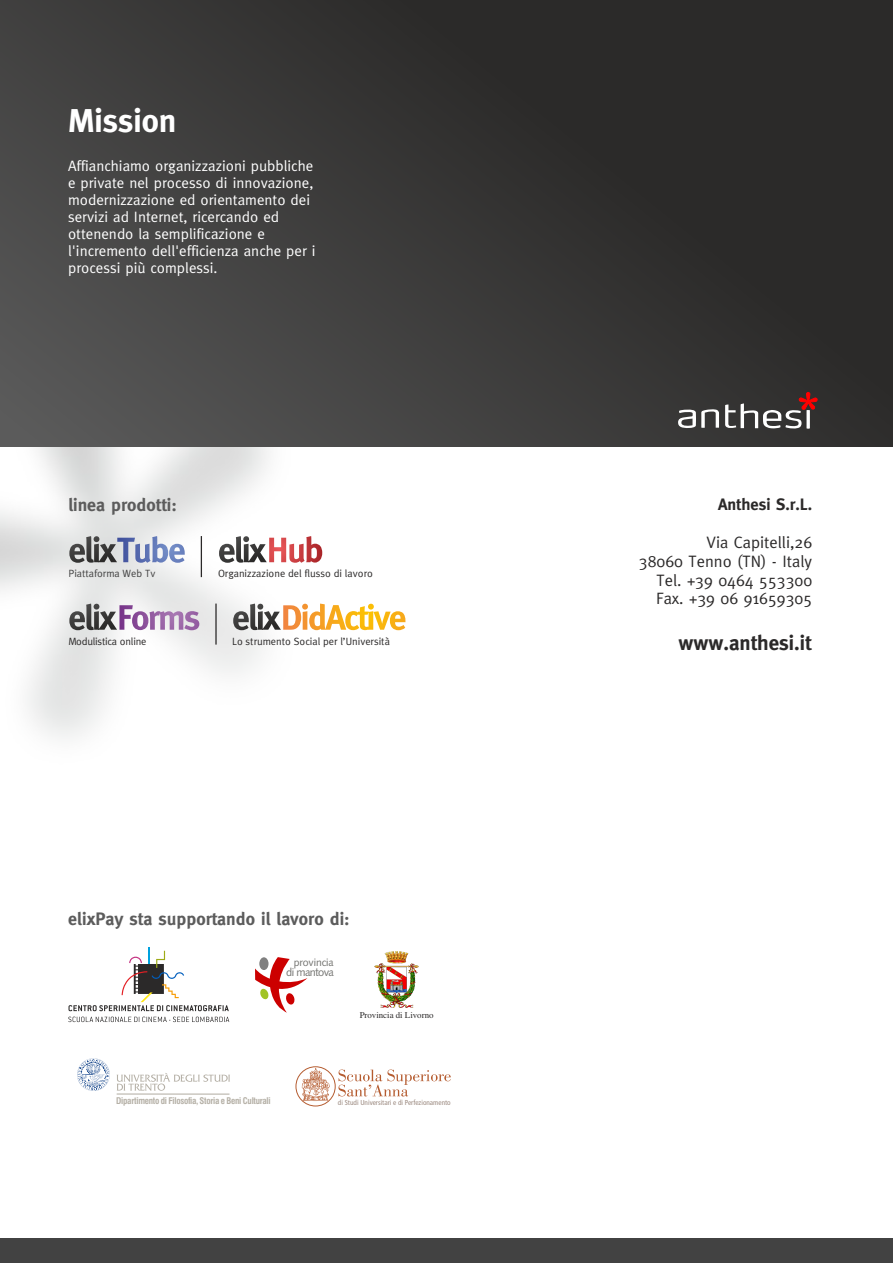
<style>
.page{position:relative;width:893px;height:1263px;background:#fff}
.page>*{position:absolute;margin:0;border:0;box-sizing:border-box;transform-origin:0 0}
.t1{font:700 33px "Meta";color:#fff}
.t2{font:700 21px "Meta";color:#2b2929}
.t3{font:700 18px "Meta";color:#5c5c5c}
.t4{font:16.5px/18.8px "Meta Normal";color:#2b2929;text-align:right}
.t5{font:700 16.5px "Meta";color:#2b2929}
.t6{font:15px/17px "Meta Normal";color:#fff}
.t7{font:11.1px "Humanist 531 BT Roman A";letter-spacing:-.065em;color:#737370}
.t8{font:10.65px "Humanist 531 BT Roman A";letter-spacing:-.015em;color:#737370}
.t9{font:10.5px "Meta Normal";color:#2b2929}
.t10{font:10.5px "Meta Normal";letter-spacing:-.02em;color:#2b2929}
.t11{font:10.5px "Meta Normal";color:#424242}
.t12{font:700 condensed 9px "Swiss 721 BT";letter-spacing:-.03em;color:#b5b0a6}
.t13{font:8.85px "Times New Roman";color:#2b2929}
.t14{font:condensed 7.2px "Frutiger";color:#9c8a80}
</style>
<div class="page">
<div style="left:0;top:1238px;width:893px;height:25px;background:#424242"></div>
<svg style="left:255px;top:957px;width:52px;height:56px"></svg>
<svg style="left:77px;top:1058px;width:33px;height:33px"></svg>
<svg style="left:117px;top:1073px;width:113px;height:18px"></svg>
<hr style="left:117px;top:1093px;width:112px;height:2px;background:#b5b0a6">
<svg style="left:338px;top:1069px;width:113px;height:27px"></svg>
<div style="left:296px;top:1066px;width:40px;height:40px;border:1px solid #b55c30;border-radius:50%"></div>
<svg style="left:302px;top:1068px;width:28px;height:33px"></svg>
<img style="left:375px;top:952px;width:43px;height:55px">
<svg style="left:69px;top:948px;width:160px;height:63px"></svg>
<svg style="left:68px;top:1017px;width:161px;height:5px"></svg>
<img style="left:0;top:446px;width:304px;height:292px">
<svg style="left:0;top:0;width:893px;height:446px;background:#393838"></svg>
<svg style="left:678px;top:409px;width:41px;height:20px"></svg>
<svg style="left:725px;top:372px;width:93px;height:58px;background:#4f4746"></svg>
<svg style="left:69px;top:535px;width:48px;height:29px"></svg>
<svg style="left:117px;top:535px;width:69px;height:29px"></svg>
<hr style="left:201px;top:536px;width:1px;height:41px;background:#2b2929">
<hr style="left:215px;top:604px;width:2px;height:41px;background:#2b2929">
<svg style="left:219px;top:535px;width:48px;height:29px"></svg>
<svg style="left:268px;top:535px;width:54px;height:29px"></svg>
<svg style="left:232px;top:603px;width:50px;height:28px"></svg>
<svg style="left:282px;top:603px;width:124px;height:28px"></svg>
<svg style="left:69px;top:603px;width:49px;height:28px"></svg>
<svg style="left:118px;top:604px;width:82px;height:27px"></svg>
<p class="t1" style="left:68px;top:101px;width:110px">Mission</p>
<p class="t6" style="left:68px;top:157px;width:249px">Affianchiamo organizzazioni pubbliche e private nel processo di innovazione, modernizzazione ed orientamento dei servizi ad Internet, ricercando ed ottenendo la semplificazione e l'incremento dell'efficienza anche per i processi più complessi.</p>
<p class="t3" style="left:68px;top:495px;width:110px">linea prodotti:</p>
<p class="t11" style="left:68px;top:567px;width:89px">Piattaforma Web Tv</p>
<p class="t9" style="left:218px;top:567px;width:156px">Organizzazione del flusso di lavoro</p>
<p class="t10" style="left:68px;top:635px;width:80px">Modulistica online</p>
<p class="t9" style="left:232px;top:635px;width:159px">Lo strumento Social per l’Università</p>
<p class="t3" style="left:68px;top:909px;width:283px">elixPay sta supportando il lavoro di:</p>
<p class="t8" style="left:294px;top:958px;width:42px">provincia</p>
<p class="t7" style="left:286px;top:967px;width:49px">di mantova</p>
<p class="t13" style="left:360px;top:1012px;width:75px">Provincia di Livorno</p>
<p class="t12" style="left:116px;top:1097px;width:156px">Dipartimento di Filosofia,Storia e Beni Culturali</p>
<p class="t14" style="left:338px;top:1099px;width:114px">di Studi Universitari e di Perfezionamento</p>
<p class="t5" style="left:718px;top:495px;width:96px">Anthesi S.r.L.</p>
<p class="t4" style="left:639px;top:533px;width:175px">Via Capitelli,26<br>38060 Tenno (TN) - Italy<br>Tel. +39 0464 553300<br>Fax. +39 06 91659305</p>
<p class="t2" style="left:678px;top:631px;width:135px">www.anthesi.it</p>
</div>
